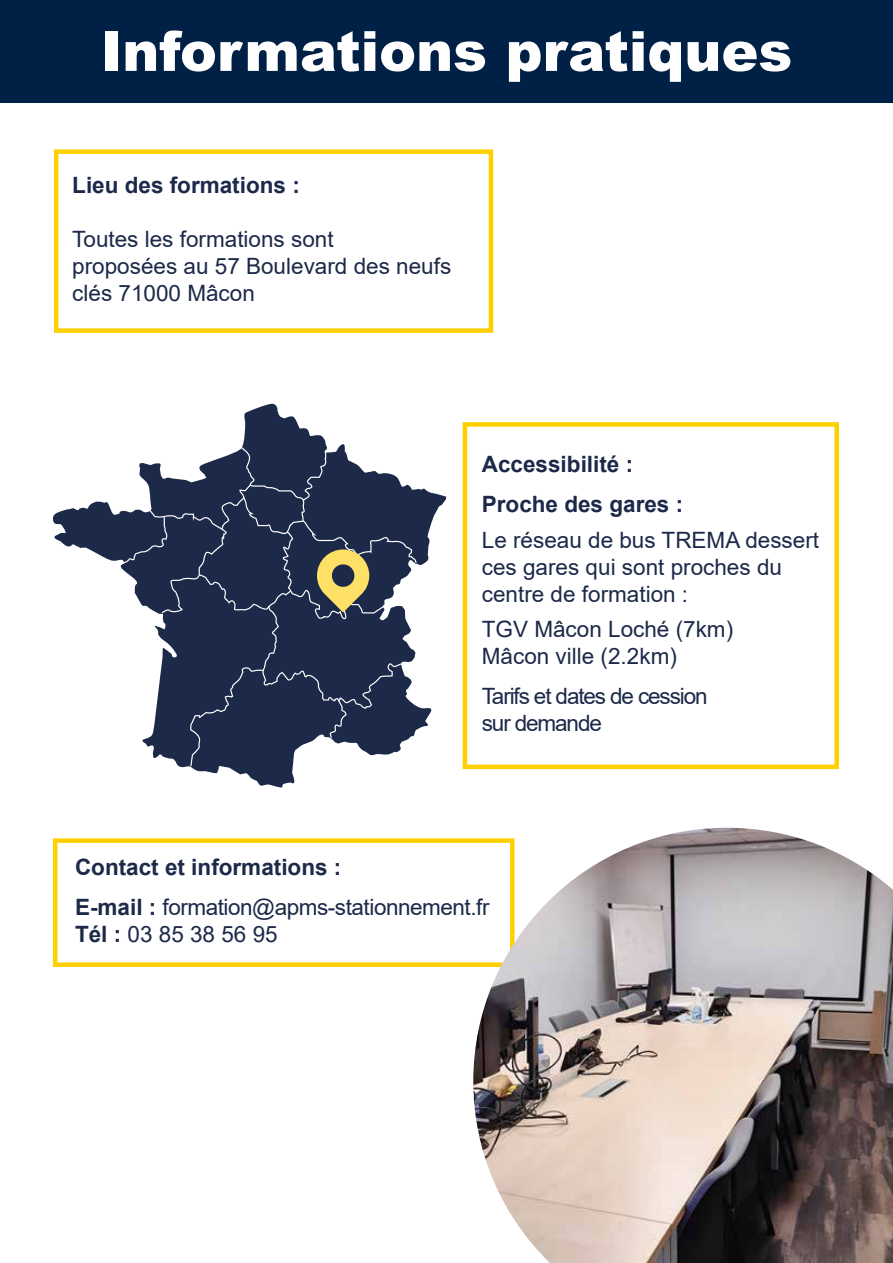
<style>
.page{position:relative;width:893px;height:1263px;background:#fff}
.page>*{position:absolute;margin:0;border:0;box-sizing:border-box;transform-origin:0 0}
.t1{font:900 55.5px "Arial";color:#fff}
.t2{font:22.5px/27px "Arial";color:#1c2949}
.t3{font:22.5px/39.8px "Arial";letter-spacing:-.02em;color:#1c2949}
.t4{font:700 22.5px/39.8px "Arial";color:#1c2949}
.t5{font:22.5px/27px "Arial";letter-spacing:-.05em;color:#1c2949}
.s1{font-weight:700}
</style>
<div class="page">
<div style="left:0;top:0;width:893px;height:102px;background:#002046"></div>
<div style="left:53px;top:838px;width:461px;height:129px;border:4px solid #ffd000"></div>
<img style="left:473px;top:828px;width:420px;height:435px">
<div style="left:463px;top:422px;width:376px;height:347px;border:4px solid #ffd000"></div>
<svg style="left:53px;top:403px;width:393px;height:385px"></svg>
<svg style="left:122px;top:447px;width:295px;height:319px"></svg>
<div style="left:54px;top:149px;width:439px;height:184px;border:4px solid #ffd000"></div>
<h1 class="t1" style="left:101px;top:11px;width:693px">Informations pratiques</h1>
<p class="t4" style="left:72px;top:166px;width:229px">Lieu des formations :</p>
<p class="t2" style="left:72px;top:226px;width:380px">Toutes les formations sont<br>proposées au 57 Boulevard des neufs clés 71000 Mâcon</p>
<p class="t4" style="left:482px;top:445px;width:203px">Accessibilité :<br>Proche des gares :</p>
<p class="t2" style="left:482px;top:526px;width:339px">Le réseau de bus TREMA dessert ces gares qui sont proches du centre de formation :</p>
<p class="t2" style="left:482px;top:616px;width:253px">TGV Mâcon Loché (7km)<br>Mâcon ville (2.2km)</p>
<p class="t5" style="left:482px;top:682px;width:227px">Tarifs et dates de cession sur demande</p>
<p class="t3" style="left:75px;top:847px;width:416px"><span class="s1">Contact et informations :<br>E-mail :</span> formation@apms-stationnement.fr</p>
<p class="t2" style="left:75px;top:920px;width:204px"><span class="s1">Tél :</span> 03 85 38 56 95</p>
</div>
